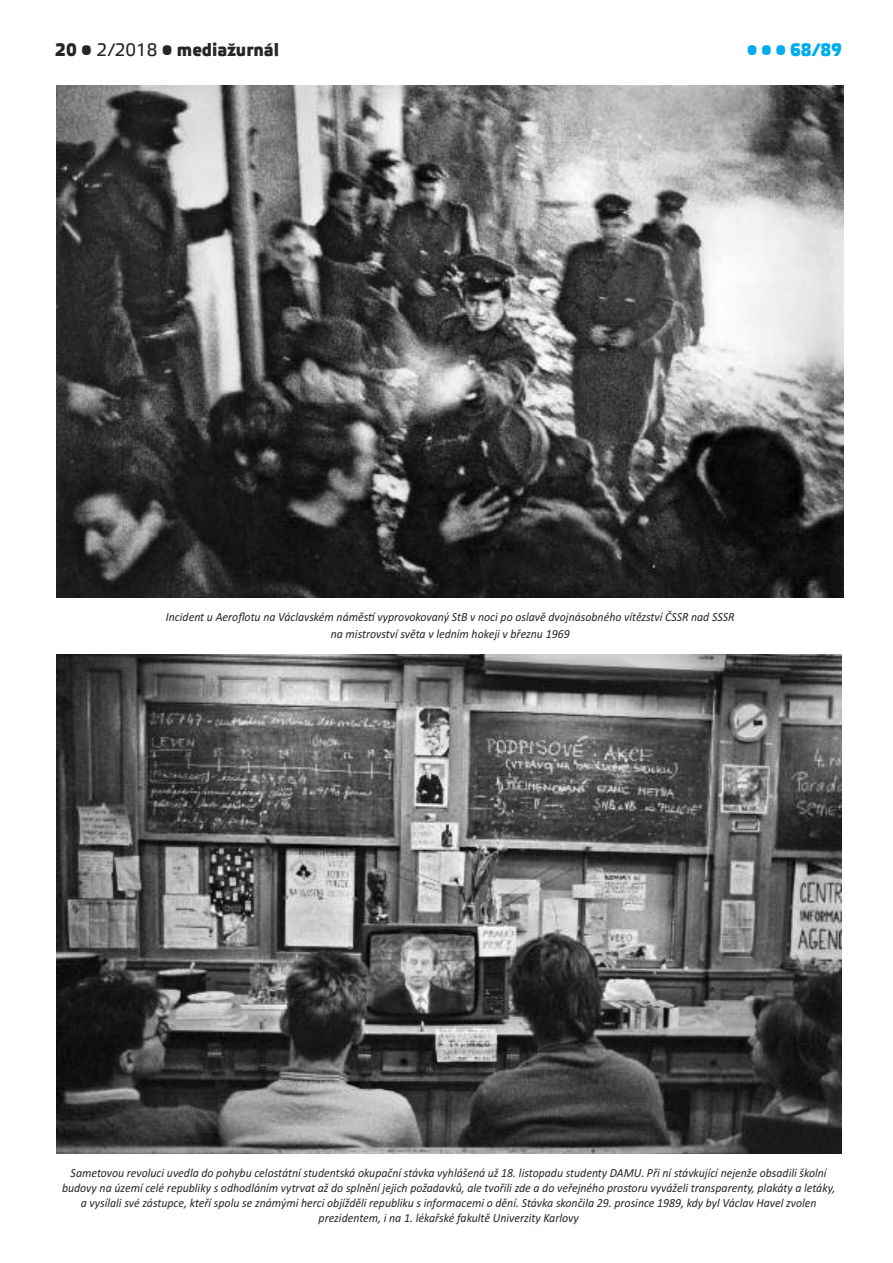
<style>
.page{position:relative;width:893px;height:1263px;background:#fff}
.page>*{position:absolute;margin:0;border:0;box-sizing:border-box;transform-origin:0 0}
.t1{font:500 18px "Etelka";color:#272526;scale:.95 1}
.t2{font:500 18px "Etelka";color:#00acec;scale:.95 1}
.t3{font:italic 12.45px/15px "Calibri";color:#272526;text-align:center;scale:.95 1}
.s1{font-family:"Etelka Text";font-weight:400}
</style>
<div class="page">
<img style="left:57px;top:654px;width:785px;height:500px">
<img style="left:57px;top:85px;width:786px;height:513px">
<h1 class="t1" style="left:55px;top:43px;width:237px">20 • <span class="s1">2/2018</span> • mediažurnál</h1>
<h1 class="t2" style="left:747px;top:43px;width:101px">• • • 68/89</h1>
<p class="t3" style="left:166px;top:609px;width:600px;line-height:16.4px">Incident u Aeroflotu na Václavském náměstí vyprovokovaný StB v noci po oslavě dvojnásobného vítězství ČSSR nad SSSR na mistrovství světa v ledním hokeji v březnu 1969</p>
<p class="t3" style="left:62px;top:1165px;width:815px">Sametovou revoluci uvedla do pohybu celostátní studentská okupační stávka vyhlášená už 18. listopadu studenty DAMU. Při ní stávkující nejenže obsadili školní budovy na území celé republiky s odhodláním vytrvat až do splnění jejich požadavků, ale tvořili zde a do veřejného prostoru vyváželi transparenty, plakáty a letáky, a vysílali své zástupce, kteří spolu se známými herci objížděli republiku s informacemi o dění. Stávka skončila 29. prosince 1989, kdy byl Václav Havel zvolen prezidentem, i na 1. lékařské fakultě Univerzity Karlovy</p>
</div>
